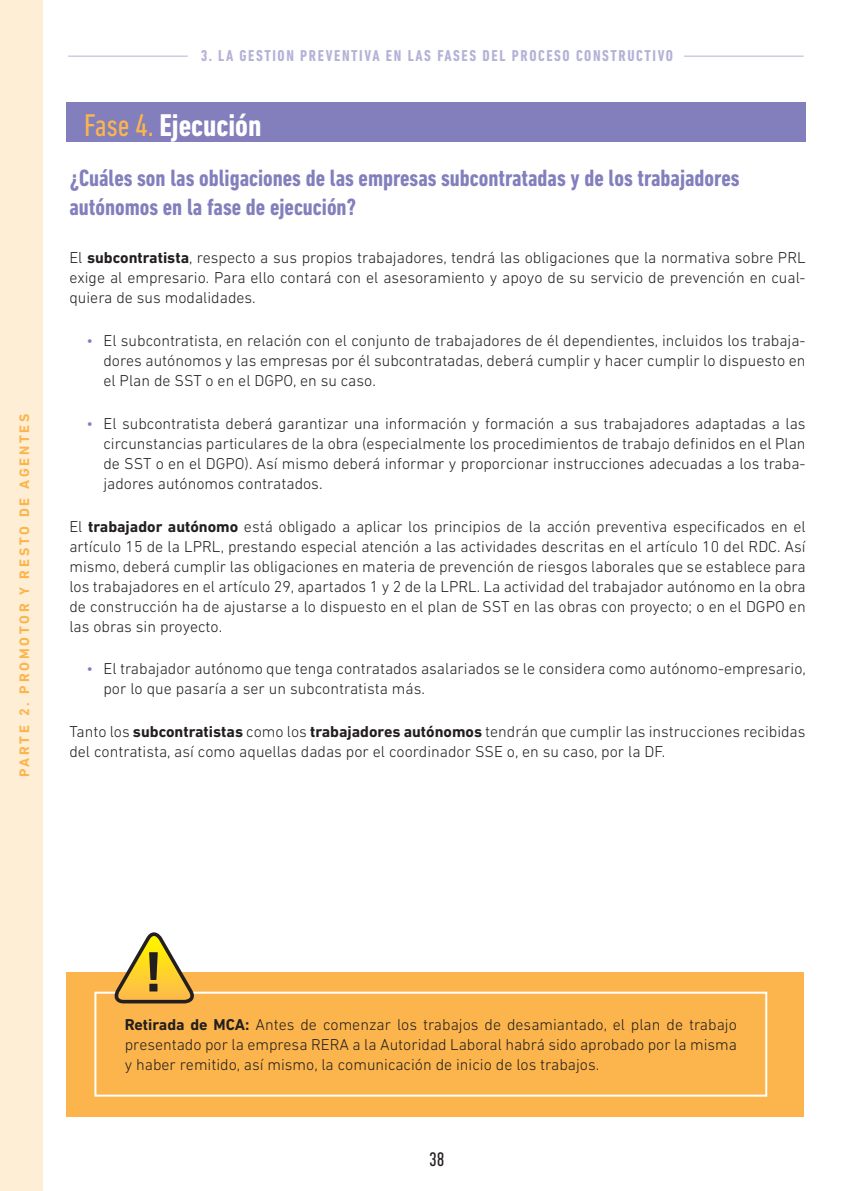
<style>
.page{position:relative;width:851px;height:1191px;background:#fff}
.page>*{position:absolute;margin:0;border:0;box-sizing:border-box;transform-origin:0 0}
.t1{font:700 57.8px "DIN Next LT Pro";color:#231f20}
.t2{font:700 condensed 32px "DIN Next LT Pro";color:#fff}
.t3{font:700 condensed 24px/28.8px "DIN Next LT Pro";color:#827fbc}
.t4{font:condensed 20px "DIN Next LT Pro";color:#231f20}
.t5{font:300 16px/20px "DIN Next LT Pro";color:#231f20;text-align:justify}
.t6{font:700 condensed 16px "DIN Next LT Pro";letter-spacing:.1em;color:#827fbc}
.t7{font:700 14px "DIN Next LT Pro";letter-spacing:.2em;color:#fcb54c}
.s1{font-weight:400;color:#fcb54c}
.s2{font-weight:700}
.s3{color:#827fbc}
</style>
<div class="page">
<div style="left:0;top:0;width:42px;height:1191px;background:#feeed6"></div>
<hr style="left:684px;top:56px;width:119px;height:1px;background:#827fbc">
<hr style="left:68px;top:56px;width:120px;height:1px;background:#827fbc">
<div style="left:66px;top:102px;width:739px;height:40px;background:#827fbc"></div>
<div style="left:66px;top:972px;width:737px;height:145px;background:#fcb54c"></div>
<div style="left:94px;top:991px;width:673px;height:105px;border:2px solid #fff"></div>
<svg style="left:113px;top:932px;width:84px;height:72px"></svg>
<p class="t7" style="left:16px;top:777px;width:365px;rotate:-90deg">PARTE 2. PROMOTOR Y RESTO DE AGENTES</p>
<p class="t6" style="left:200px;top:47px;width:474px">3. LA GESTION PREVENTIVA EN LAS FASES DEL PROCESO CONSTRUCTIVO</p>
<h2 class="t2" style="left:84px;top:107px;width:179px"><span class="s1">Fase 4.</span> Ejecución</h2>
<h3 class="t3" style="left:69px;top:164px;width:671px">¿Cuáles son las obligaciones de las empresas subcontratadas y de los trabajadores autónomos en la fase de ejecución?</h3>
<p class="t5" style="left:69px;top:248px;width:737px">El <span class="s2">subcontratista</span>, respecto a sus propios trabajadores, tendrá las obligaciones que la normativa sobre PRL exige al empresario. Para ello contará con el asesoramiento y apoyo de su servicio de prevención en cual&shy;quiera de sus modalidades.</p>
<p class="t5" style="left:103px;top:330px;width:703px;text-indent:-17px"><span class="s3">•</span> El subcontratista, en relación con el conjunto de trabajadores de él dependientes, incluidos los trabaja&shy;dores autónomos y las empresas por él subcontratadas, deberá cumplir y hacer cumplir lo dispuesto en el Plan de SST o en el DGPO, en su caso.</p>
<p class="t5" style="left:103px;top:413px;width:703px;text-indent:-17px"><span class="s3">•</span> El subcontratista deberá garantizar una información y formación a sus trabajadores adaptadas a las circunstancias particulares de la obra (especialmente los procedimientos de trabajo definidos en el Plan de SST o en el DGPO). Así mismo deberá informar y proporcionar instrucciones adecuadas a los traba&shy;jadores autónomos contratados.</p>
<p class="t5" style="left:69px;top:516px;width:737px">El <span class="s2">trabajador autónomo</span> está obligado a aplicar los principios de la acción preventiva especificados en el artículo 15 de la LPRL, prestando especial atención a las actividades descritas en el artículo 10 del RDC. Así mismo, deberá cumplir las obligaciones en materia de prevención de riesgos laborales que se establece para los trabajadores en el artículo 29, apartados 1 y 2 de la LPRL. La actividad del trabajador autónomo en la obra de construcción ha de ajustarse a lo dispuesto en el plan de SST en las obras con proyecto; o en el DGPO en las obras sin proyecto.</p>
<p class="t5" style="left:103px;top:658px;width:703px;text-indent:-17px"><span class="s3">•</span> El trabajador autónomo que tenga contratados asalariados se le considera como autónomo-empresario, por lo que pasaría a ser un subcontratista más.</p>
<p class="t5" style="left:69px;top:721px;width:737px">Tanto los <span class="s2">subcontratistas</span> como los <span class="s2">trabajadores autónomos</span> tendrán que cumplir las instrucciones recibidas del contratista, así como aquellas dadas por el coordinador SSE o, en su caso, por la DF.</p>
<h1 class="t1" style="left:144px;top:938px;width:20px">!</h1>
<p class="t5" style="left:125px;top:1014px;width:613px"><span class="s2">Retirada de MCA:</span> Antes de comenzar los trabajos de desamiantado, el plan de trabajo presentado por la empresa RERA a la Autoridad Laboral habrá sido aprobado por la misma y haber remitido, así mismo, la comunicación de inicio de los trabajos.</p>
<p class="t4" style="left:429px;top:1147px;width:17px">38</p>
</div>
